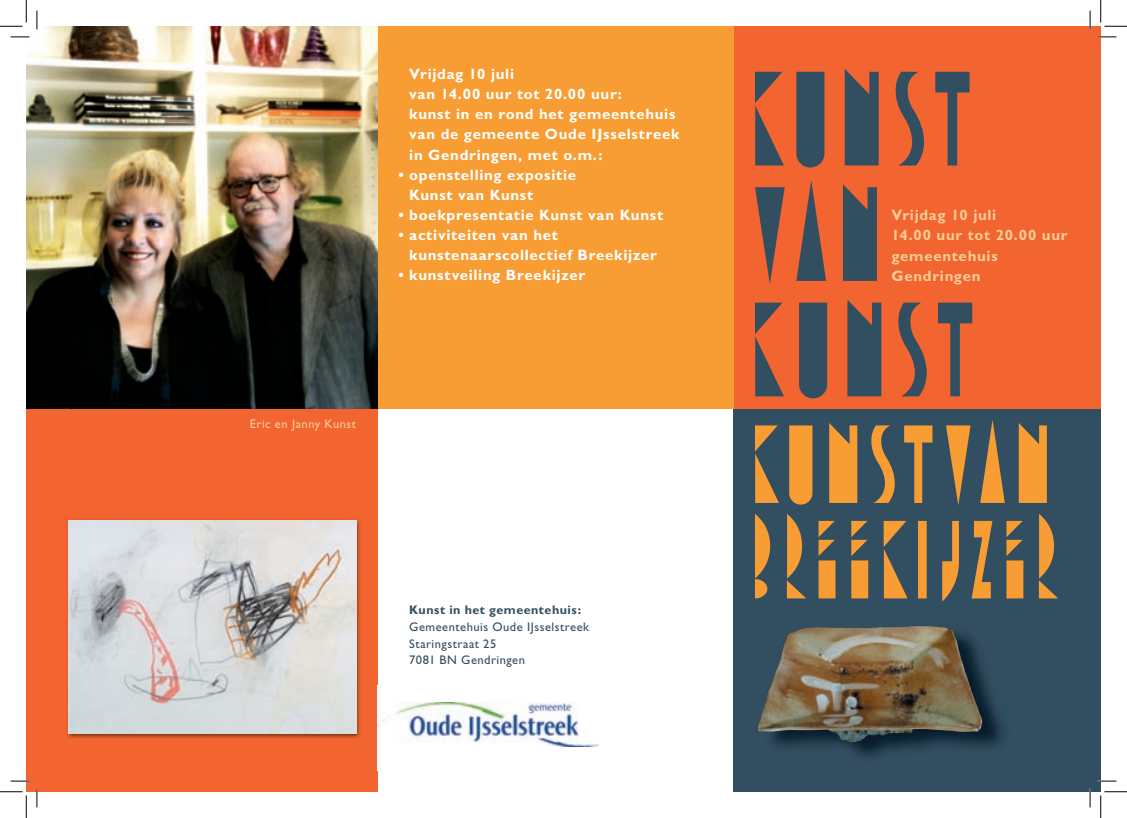
<style>
.page{position:relative;width:1127px;height:818px;background:#fff}
.page>*{position:absolute;margin:0;border:0;box-sizing:border-box;transform-origin:0 0}
.t1{font:700 15px/20.1px "Gill Sans Std";letter-spacing:.05em;color:#fff}
.t2{font:700 15px/20.1px "Gill Sans Std";letter-spacing:.045em;color:#fdcd94}
.t3{font:12.5px/16.9px "Gill Sans Std";letter-spacing:.04em;color:#324e61}
.t4{font:700 12.5px "Gill Sans Std";letter-spacing:.04em;color:#324e61}
.t5{font:12.5px "Gill Sans Std";letter-spacing:.04em;color:#fdcd94}
</style>
<div class="page">
<div style="left:733px;top:26px;width:367px;height:383px;background:#f26430"></div>
<div style="left:377px;top:26px;width:356px;height:383px;background:#f89d34"></div>
<div style="left:26px;top:409px;width:351px;height:383px;background:#f26430"></div>
<div style="left:733px;top:409px;width:367px;height:383px;background:#324e61"></div>
<img style="left:26px;top:26px;width:351px;height:383px">
<img style="left:67px;top:519px;width:293px;height:219px">
<img style="left:69px;top:521px;width:287px;height:212px">
<img style="left:760px;top:625px;width:242px;height:132px">
<img style="left:924px;top:625px;width:69px;height:28px">
<img style="left:377px;top:702px;width:221px;height:44px">
<svg style="left:755px;top:420px;width:291px;height:85px"></svg>
<svg style="left:755px;top:514px;width:302px;height:88px"></svg>
<svg style="left:755px;top:69px;width:214px;height:98px"></svg>
<svg style="left:755px;top:180px;width:121px;height:104px"></svg>
<svg style="left:755px;top:300px;width:216px;height:98px"></svg>
<svg style="left:11px;top:36px;width:18px;height:2px"></svg>
<svg style="left:1097px;top:36px;width:18px;height:2px"></svg>
<svg style="left:11px;top:780px;width:18px;height:2px"></svg>
<svg style="left:1097px;top:780px;width:18px;height:2px"></svg>
<svg style="left:36px;top:11px;width:2px;height:18px"></svg>
<svg style="left:36px;top:788px;width:2px;height:19px"></svg>
<svg style="left:1089px;top:11px;width:1px;height:18px"></svg>
<svg style="left:1089px;top:788px;width:1px;height:19px"></svg>
<svg style="left:0;top:0;width:27px;height:27px"></svg>
<svg style="left:0;top:791px;width:27px;height:27px"></svg>
<svg style="left:1100px;top:0;width:26px;height:27px"></svg>
<svg style="left:1100px;top:791px;width:26px;height:27px"></svg>
<p class="t1" style="left:409px;top:64px;width:271px">Vrijdag 10 juli<br>van 14.00 uur tot 20.00 uur:<br>kunst in en rond het gemeentehuis van de gemeente Oude IJsselstreek in Gendringen, met o.m.:</p>
<p class="t1" style="left:409px;top:164px;width:168px;text-indent:-11px">• openstelling expositie<br>Kunst van Kunst</p>
<p class="t1" style="left:398px;top:205px;width:266px">• boekpresentatie Kunst van Kunst</p>
<p class="t1" style="left:409px;top:225px;width:249px;text-indent:-11px">• activiteiten van het kunstenaarscollectief Breekijzer</p>
<p class="t1" style="left:398px;top:265px;width:188px">• kunstveiling Breekijzer</p>
<p class="t5" style="left:250px;top:417px;width:108px">Eric en Janny Kunst</p>
<p class="t4" style="left:409px;top:602px;width:173px">Kunst in het gemeentehuis:</p>
<p class="t3" style="left:409px;top:618px;width:181px">Gemeentehuis Oude IJsselstreek<br>Staringstraat 25<br>7081 BN Gendringen</p>
<p class="t2" style="left:891px;top:205px;width:177px">Vrijdag 10 juli<br>14.00 uur tot 20.00 uur gemeentehuis<br>Gendringen</p>
</div>
